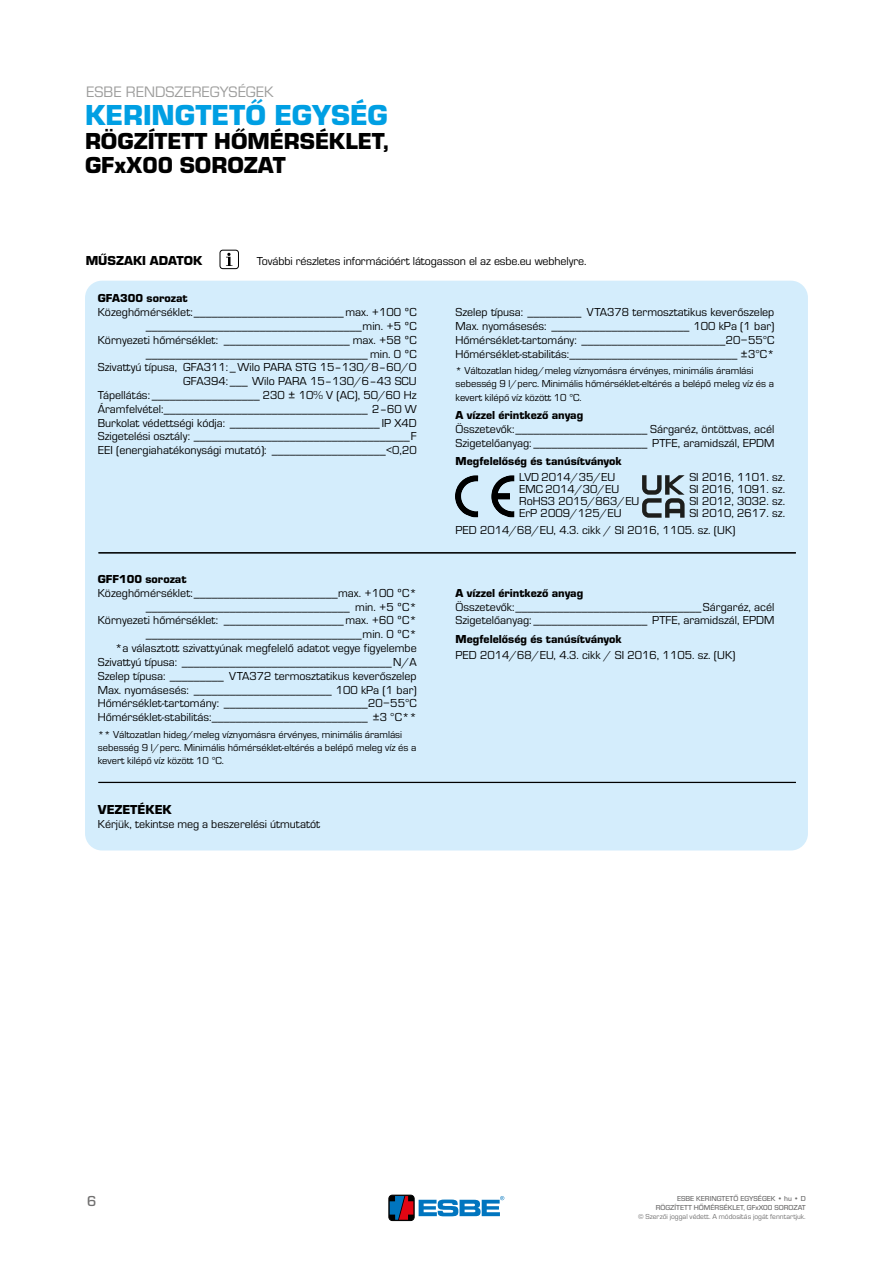
<style>
.page{position:relative;width:893px;height:1263px;background:#fff}
.page>*{position:absolute;margin:0;border:0;box-sizing:border-box;transform-origin:0 0}
.t1{font:700 30px "ESBE Eurostile";color:#009fe3}
.t2{font:700 24px/24px "ESBE Eurostile";color:#000}
.t3{font:15.75px "ESBE Eurostile";color:#9d9d9c}
.t4{font:500 15px "ESBE Eurostile";color:#706f6f}
.t5{font:700 13.5px "ESBE Eurostile";color:#000}
.t6{font:12px/13.8px "ESBE Eurostile";color:#000}
.t7{font:700 12px "ESBE Eurostile";color:#000}
.t8{font:10.5px/12.6px "ESBE Eurostile";color:#000}
.t9{font:500 7.5px/9px "ESBE Eurostile";color:#706f6f;text-align:right}
.t10{font:7.5px "ESBE Eurostile";color:#706f6f}
</style>
<div class="page">
<div style="left:85px;top:281px;width:723px;height:569px;background:#d4edfc;border-radius:17px"></div>
<hr style="left:98px;top:782px;width:698px;height:1px;background:#000">
<hr style="left:98px;top:552px;width:698px;height:1px;background:#000">
<div style="left:220px;top:250px;width:19px;height:19px;border:1px solid #000;border-radius:3px"></div>
<svg style="left:226px;top:253px;width:7px;height:13px"></svg>
<svg style="left:455px;top:475px;width:23px;height:42px"></svg>
<svg style="left:491px;top:475px;width:23px;height:42px"></svg>
<svg style="left:642px;top:475px;width:43px;height:43px"></svg>
<div style="left:389px;top:1195px;width:25px;height:25px;border:1px solid #000;border-radius:4px"></div>
<svg style="left:390px;top:1196px;width:23px;height:24px"></svg>
<svg style="left:419px;top:1196px;width:85px;height:20px"></svg>
<h3 class="t3" style="left:86px;top:83px;width:189px">ESBE RENDSZEREGYSÉGEK</h3>
<h1 class="t1" style="left:85px;top:99px;width:304px">KERINGTETŐ EGYSÉG</h1>
<h2 class="t2" style="left:85px;top:129px;width:306px">RÖGZÍTETT HŐMÉRSÉKLET,<br>GFxX00 SOROZAT</h2>
<p class="t5" style="left:86px;top:253px;width:118px">MŰSZAKI ADATOK</p>
<p class="t6" style="left:257px;top:255px;width:331px">További részletes információért látogasson el az esbe.eu webhelyre.</p>
<p class="t7" style="left:98px;top:292px;width:91px">GFA300 sorozat</p>
<p class="t6" style="left:98px;top:306px;width:320px;text-align:right">Közeghőmérséklet:_________________________ max. +100 ºC ____________________________________min. +5 ºC Környezeti hőmérséklet: _____________________ max. +58 ºC _____________________________________ min. 0 ºC<br>Szivattyú típusa, GFA311: _Wilo PARA STG 15–130/8–60/O GFA394: ___ Wilo PARA 15–130/6–43 SCU<br>Tápellátás: __________________ 230 ± 10% V (AC), 50/60 Hz Áramfelvétel:__________________________________ 2–60 W Burkolat védettségi kódja: _________________________ IP X4D Szigetelési osztály: ____________________________________F EEI (energiahatékonysági mutató): ___________________&lt;0,20</p>
<p class="t6" style="left:455px;top:306px;width:320px;text-align:justify">Szelep típusa: _________ VTA378 termosztatikus keverőszelep Max. nyomásesés: _______________________ 100 kPa (1 bar)<br>Hőmérséklet-tartomány: ________________________20−55°C Hőmérséklet-stabilitás:____________________________ ±3°C*</p>
<p class="t8" style="left:455px;top:365px;width:320px">* Változatlan hideg/meleg víznyomásra érvényes, minimális áramlási sebesség 9 l/perc. Minimális hőmérséklet-eltérés a belépő meleg víz és a</p>
<p class="t8" style="left:455px;top:392px;width:128px">kevert kilépő víz között 10 °C.</p>
<p class="t7" style="left:455px;top:409px;width:129px">A vízzel érintkező anyag</p>
<p class="t6" style="left:455px;top:423px;width:320px">Összetevők:______________________ Sárgaréz, öntöttvas, acél<br>Szigetelőanyag: ___________________ PTFE, aramidszál, EPDM</p>
<p class="t7" style="left:455px;top:454px;width:168px">Megfelelőség és tanúsítványok</p>
<p class="t6" style="left:519px;top:471px;width:97px">LVD 2014/35/EU</p>
<p class="t6" style="left:689px;top:471px;width:97px">SI 2016, 1101. sz.</p>
<p class="t6" style="left:519px;top:483px;width:102px">EMC 2014/30/EU</p>
<p class="t6" style="left:689px;top:483px;width:97px">SI 2016, 1091. sz.</p>
<p class="t6" style="left:519px;top:495px;width:122px">RoHS3 2015/863/EU</p>
<p class="t6" style="left:689px;top:495px;width:97px">SI 2012, 3032. sz.</p>
<p class="t6" style="left:519px;top:507px;width:104px">ErP 2009/125/EU</p>
<p class="t6" style="left:455px;top:505px;width:331px;line-height:16.2px;text-indent:234px">SI 2010, 2617. sz.<br>PED 2014/68/EU, 4.3. cikk / SI 2016, 1105. sz. (UK)</p>
<p class="t7" style="left:98px;top:572px;width:90px">GFF100 sorozat</p>
<p class="t6" style="left:98px;top:586px;width:320px;text-align:right">Közeghőmérséklet:________________________max. +100 ºC* __________________________________ min. +5 ºC* Környezeti hőmérséklet: ____________________ max. +60 ºC* ____________________________________min. 0 ºC*<br>*a választott szivattyúnak megfelelő adatot vegye figyelembe Szivattyú típusa: ___________________________________N/A Szelep típusa: _________ VTA372 termosztatikus keverőszelep Max. nyomásesés: _______________________ 100 kPa (1 bar)<br>Hőmérséklet-tartomány: ________________________20−55°C Hőmérséklet-stabilitás:__________________________ ±3 °C**</p>
<p class="t8" style="left:98px;top:728px;width:320px">** Változatlan hideg/meleg víznyomásra érvényes, minimális áramlási sebesség 9 l/perc. Minimális hőmérséklet-eltérés a belépő meleg víz és a</p>
<p class="t8" style="left:98px;top:755px;width:128px">kevert kilépő víz között 10 °C.</p>
<p class="t5" style="left:98px;top:802px;width:75px">VEZETÉKEK</p>
<p class="t6" style="left:98px;top:817px;width:224px">Kérjük, tekintse meg a beszerelési útmutatót</p>
<p class="t7" style="left:455px;top:586px;width:129px">A vízzel érintkező anyag</p>
<p class="t6" style="left:455px;top:600px;width:320px">Összetevők:_______________________________Sárgaréz, acél<br>Szigetelőanyag: ___________________ PTFE, aramidszál, EPDM</p>
<p class="t7" style="left:455px;top:632px;width:168px">Megfelelőség és tanúsítványok</p>
<p class="t6" style="left:455px;top:648px;width:282px">PED 2014/68/EU, 4.3. cikk / SI 2016, 1105. sz. (UK)</p>
<p class="t4" style="left:87px;top:1193px;width:11px">6</p>
<p class="t9" style="left:656px;top:1194px;width:152px">ESBE KERINGTETŐ EGYSÉGEK • hu • D<br>RÖGZÍTETT HŐMÉRSÉKLET, GFxX00 SOROZAT</p>
<p class="t10" style="left:638px;top:1212px;width:169px">© Szerzői joggal védett. A módosítás jogát fenntartjuk.</p>
</div>
